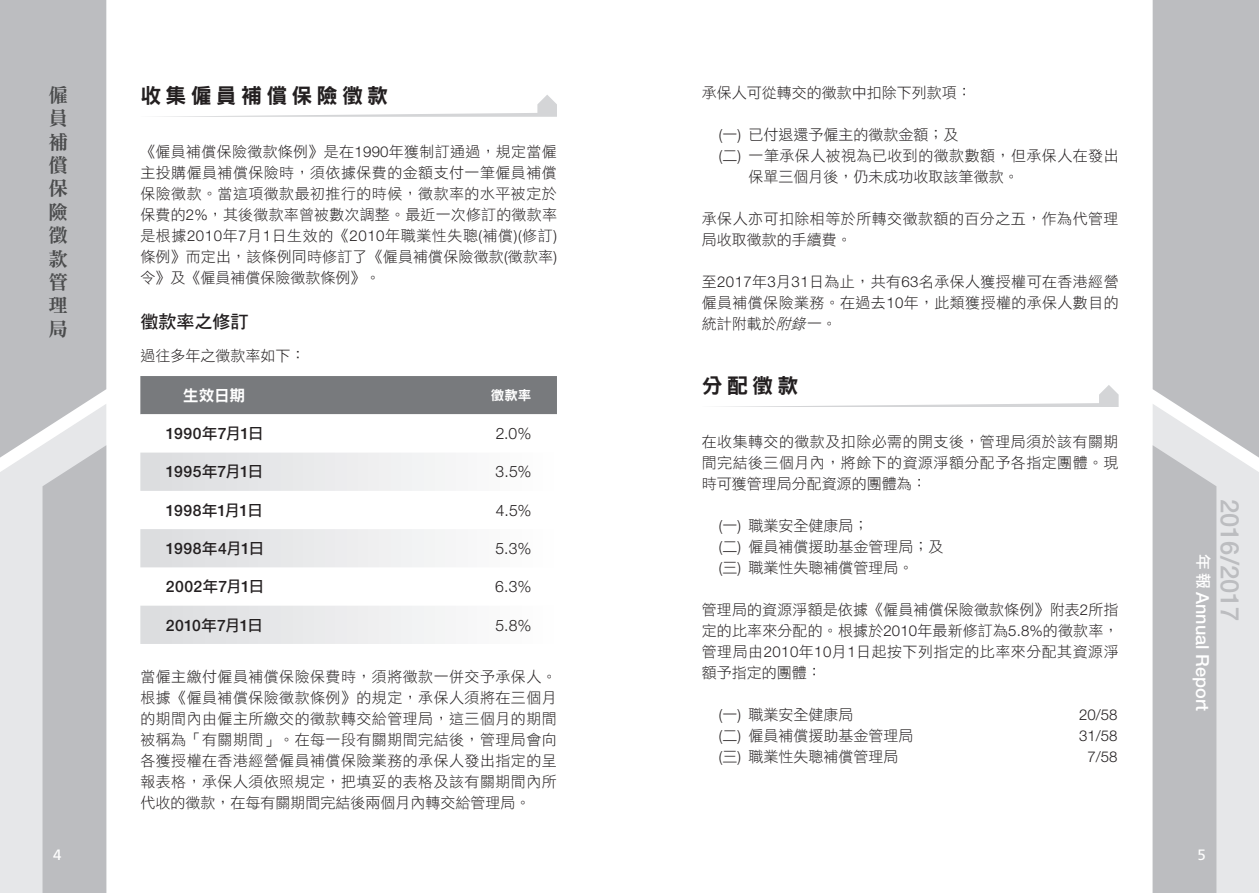
<style>
.page{position:relative;width:1259px;height:893px;background:#fff}
.page>*{position:absolute;margin:0;border:0;box-sizing:border-box;transform-origin:0 0}
.t1{font:500 25.5px "Helvetica Neue LT Std";color:#bcbdc0}
.t2{font:21px "DF Hei Std W9";letter-spacing:.2em;color:#231f20}
.t3{font:19.5px/23.4px "DF Ming HK W9";color:#4b4c4d;text-align:justify}
.t4{font:500 18px "Helvetica Neue LT Std";color:#fff}
.t5{font:18px "DF Hei HK W7";color:#231f20}
.t6{font:500 15.75px "Helvetica Neue LT Std";letter-spacing:.03em;color:#231f20}
.t7{font:300 15.75px "Helvetica Neue LT Std";color:#231f20}
.t8{font:15.75px "DF Hei Std W9";color:#fff}
.t9{font:15px/21px "DF Hei Std W3";letter-spacing:.01em;color:#231f20;text-align:justify}
.t10{font:15px/21px "DF Hei Std W3";letter-spacing:.03em;color:#231f20}
.t11{font:300 15px "Helvetica Neue LT Std";color:#231f20}
.t12{font:15px "Frutiger";color:#fff}
.t13{font:13.5px "DF Hei Std W9";color:#fff}
.s1{font-family:"Helvetica Neue LT Std";font-weight:300}
.s2{font-family:"DF Hei HK W7";font-weight:400}
.s3{font-style:italic}
.s4{font-family:"DF Li Hei HK W5";font-weight:400;font-size:15.75px}
</style>
<div class="page">
<div style="left:0;top:0;width:106px;height:388px;background:#bcbdc0"></div>
<svg style="left:0;top:388px;width:106px;height:505px;background:#cecfd1"></svg>
<div style="left:1152px;top:0;width:107px;height:388px;background:#bcbdc0"></div>
<svg style="left:1152px;top:388px;width:107px;height:505px;background:#cecfd2"></svg>
<div style="left:140px;top:376px;width:417px;height:38px;background:#787a7d"></div>
<svg style="left:140px;top:414px;width:417px;height:39px"></svg>
<svg style="left:140px;top:453px;width:305px;height:191px"></svg>
<svg style="left:159px;top:95px;width:398px;height:22px"></svg>
<svg style="left:721px;top:385px;width:397px;height:22px"></svg>
<h3 class="t3" style="left:49px;top:83px;width:20px">僱員補償保險徵款管理局</h3>
<h2 class="t2" style="left:140px;top:84px;width:249px">收集僱員補償保險徵款</h2>
<p class="t9" style="left:140px;top:141px;width:418px">《僱員補償保險徵款條例》是在<span class="s1">1990</span>年獲制訂通過，規定當僱主投購僱員補償保險時，須依據保費的金額支付一筆僱員補償保險徵款。當這項徵款最初推行的時候，徵款率的水平被定於保費的<span class="s1">2%</span>，其後徵款率曾被數次調整。最近一次修訂的徵款率是根據<span class="s1">2010</span>年<span class="s1">7</span>月<span class="s1">1</span>日生效的《<span class="s1">2010</span>年職業性失聰<span class="s1">(</span>補償<span class="s1">)(</span>修訂<span class="s1">)</span>條例》而定出，該條例同時修訂了《僱員補償保險徵款<span class="s1">(</span>徵款率<span class="s1">)</span>令》及《僱員補償保險徵款條例》。</p>
<p class="t5" style="left:140px;top:312px;width:110px">徵款率之修訂</p>
<p class="t9" style="left:140px;top:345px;width:167px">過往多年之徵款率如下：</p>
<p class="t8" style="left:183px;top:387px;width:64px">生效日期</p>
<p class="t13" style="left:491px;top:388px;width:42px">徵款率</p>
<p class="t6" style="left:166px;top:424px;width:99px">1990<span class="s2">年</span>7<span class="s2">月</span>1<span class="s2">日</span></p>
<p class="t7" style="left:496px;top:424px;width:37px">2.0%</p>
<p class="t6" style="left:166px;top:462px;width:99px">1995<span class="s2">年</span>7<span class="s2">月</span>1<span class="s2">日</span></p>
<p class="t7" style="left:495px;top:462px;width:37px">3.5%</p>
<p class="t6" style="left:166px;top:501px;width:98px">1998<span class="s2">年</span>1<span class="s2">月</span>1<span class="s2">日</span></p>
<p class="t7" style="left:496px;top:500px;width:37px">4.5%</p>
<p class="t6" style="left:166px;top:539px;width:100px">1998<span class="s2">年</span>4<span class="s2">月</span>1<span class="s2">日</span></p>
<p class="t7" style="left:495px;top:539px;width:37px">5.3%</p>
<p class="t6" style="left:166px;top:577px;width:100px">2002<span class="s2">年</span>7<span class="s2">月</span>1<span class="s2">日</span></p>
<p class="t7" style="left:495px;top:577px;width:38px">6.3%</p>
<p class="t6" style="left:166px;top:615px;width:99px">2010<span class="s2">年</span>7<span class="s2">月</span>1<span class="s2">日</span></p>
<p class="t7" style="left:495px;top:615px;width:37px">5.8%</p>
<p class="t9" style="left:140px;top:666px;width:418px">當僱主繳付僱員補償保險保費時，須將徵款一併交予承保人。根據《僱員補償保險徵款條例》的規定，承保人須將在三個月的期間內由僱主所繳交的徵款轉交給管理局，這三個月的期間被稱為「有關期間」。在每一段有關期間完結後，管理局會向各獲授權在香港經營僱員補償保險業務的承保人發出指定的呈報表格，承保人須依照規定，把填妥的表格及該有關期間內所代收的徵款，在每有關期間完結後兩個月內轉交給管理局。</p>
<p class="t9" style="left:702px;top:82px;width:271px">承保人可從轉交的徵款中扣除下列款項：</p>
<p class="t9" style="left:719px;top:124px;width:241px"><span class="s1">(</span>一<span class="s1">)</span> 已付退還予僱主的徵款金額；及</p>
<p class="t10" style="left:719px;top:145px;width:401px"><span class="s1">(</span>二<span class="s1">)</span> 一筆承保人被視為已收到的徵款數額，但承保人在發出</p>
<p class="t9" style="left:748px;top:166px;width:271px">保單三個月後，仍未成功收取該筆徵款。</p>
<p class="t10" style="left:702px;top:208px;width:418px">承保人亦可扣除相等於所轉交徵款額的百分之五，作為代管理局收取徵款的手續費。</p>
<p class="t9" style="left:702px;top:271px;width:418px">至<span class="s1">2017</span>年<span class="s1">3</span>月<span class="s1">31</span>日為止，共有<span class="s1">63</span>名承保人獲授權可在香港經營僱員補償保險業務。在過去<span class="s1">10</span>年，此類獲授權的承保人數目的統計附載於<span class="s3">附錄一</span>。</p>
<h2 class="t2" style="left:702px;top:374px;width:98px">分配徵款</h2>
<p class="t9" style="left:702px;top:431px;width:418px">在收集轉交的徵款及扣除必需的開支後，管理局須於該有關期間完結後三個月內，將餘下的資源淨額分配予各指定團體。現時可獲管理局分配資源的團體為：</p>
<p class="t9" style="left:719px;top:515px;width:226px;text-align:left"><span class="s1">(</span>一<span class="s1">)</span> 職業安全健康局；<br><span class="s1">(</span>二<span class="s1">)</span> 僱員補償援助基金管理局；及<span class="s1">(</span>三<span class="s1">)</span> 職業性失聰補償管理局。</p>
<p class="t9" style="left:702px;top:599px;width:418px">管理局的資源淨額是依據《僱員補償保險徵款條例》附表<span class="s1">2</span>所指定的比率來分配的。根據於<span class="s1">2010</span>年最新修訂為<span class="s1">5.8%</span>的徵款率，管理局由<span class="s1">2010</span>年<span class="s1">10</span>月<span class="s1">1</span>日起按下列指定的比率來分配其資源淨額予指定的團體：</p>
<p class="t9" style="left:719px;top:704px;width:136px"><span class="s1">(</span>一<span class="s1">)</span> 職業安全健康局</p>
<p class="t11" style="left:1079px;top:706px;width:40px">20/58</p>
<p class="t9" style="left:719px;top:725px;width:196px"><span class="s1">(</span>二<span class="s1">)</span> 僱員補償援助基金管理局</p>
<p class="t11" style="left:1079px;top:727px;width:40px">31/58</p>
<p class="t9" style="left:719px;top:746px;width:181px"><span class="s1">(</span>三<span class="s1">)</span> 職業性失聰補償管理局</p>
<p class="t11" style="left:1087px;top:748px;width:32px">7/58</p>
<p class="t4" style="left:1213px;top:554px;width:158px;rotate:90deg"><span class="s4">年報</span> Annual Report</p>
<h1 class="t1" style="left:1245px;top:499px;width:124px;rotate:90deg">2016/2017</h1>
<p class="t12" style="left:53px;top:846px;width:10px">4</p>
<p class="t12" style="left:1197px;top:846px;width:10px">5</p>
</div>
